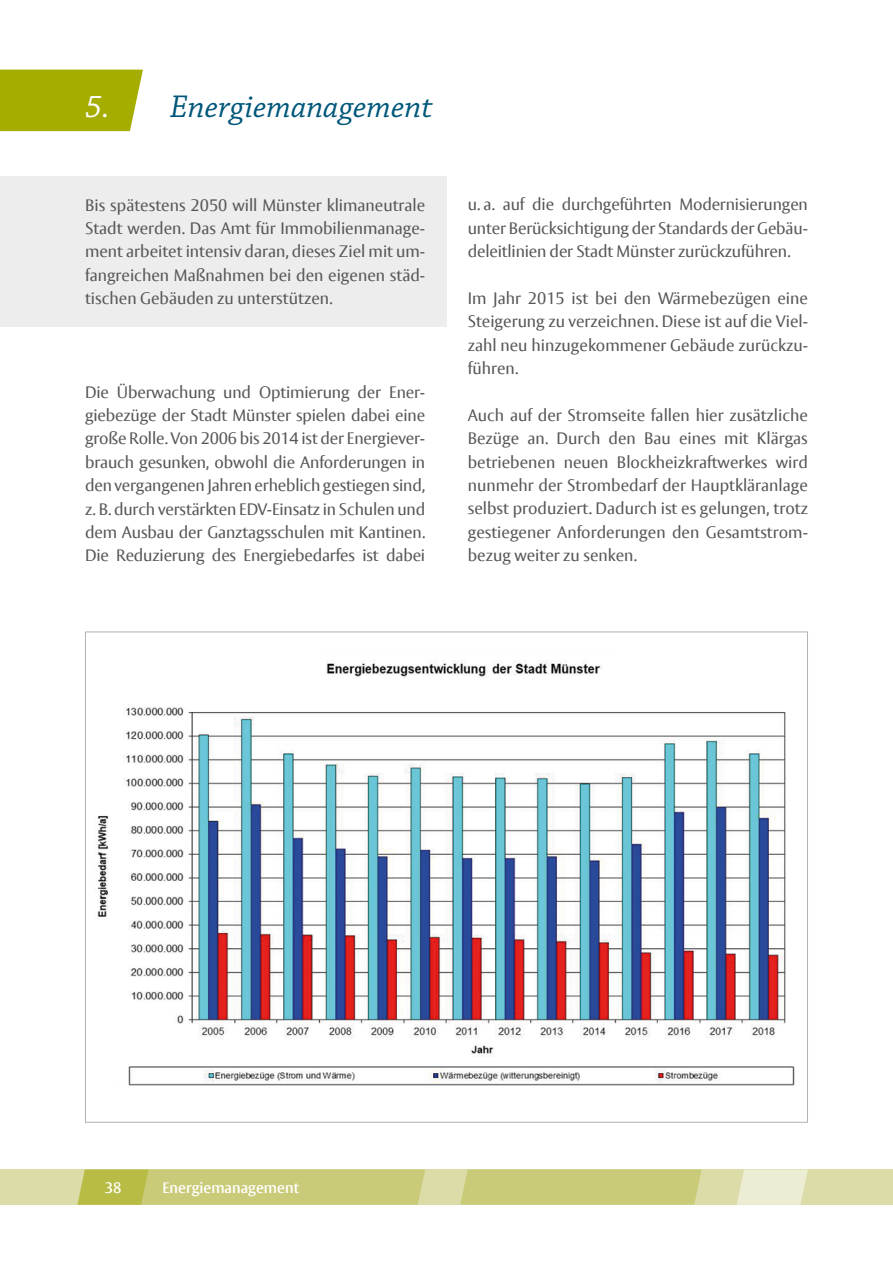
<style>
.page{position:relative;width:893px;height:1263px;background:#fff}
.page>*{position:absolute;margin:0;border:0;box-sizing:border-box;transform-origin:0 0}
.t1{font:italic 33px "Chaparral Pro";color:#00577a}
.t2{font:italic 33px "Chaparral Pro";color:#fff}
.t3{font:16.5px/23.4px "Vesta Pro";letter-spacing:-.005em;color:#575756;text-align:justify}
.t4{font:600 15px "Vesta Pro";color:#fff}
</style>
<div class="page">
<div style="left:0;top:1169px;width:893px;height:36px;background:#dbdca7"></div>
<svg style="left:737px;top:1169px;width:71px;height:36px;background:#eaeace"></svg>
<svg style="left:460px;top:1169px;width:242px;height:36px;background:#c9cb7a"></svg>
<svg style="left:77px;top:1169px;width:348px;height:36px;background:#c6c970"></svg>
<div style="left:0;top:176px;width:446px;height:151px;background:#ededed"></div>
<div style="left:0;top:70px;width:143px;height:61px;background:#a5ad00"></div>
<img style="left:326px;top:661px;width:275px;height:16px">
<img style="left:97px;top:707px;width:698px;height:378px">
<p class="t2" style="left:85px;top:88px;width:26px">5.</p>
<p class="t1" style="left:170px;top:88px;width:264px">Energiemanagement</p>
<p class="t3" style="left:85px;top:193px;width:342px">Bis spätestens 2050 will Münster klimaneutrale Stadt werden. Das Amt für Immobilienmanage&shy;ment arbeitet intensiv daran, dieses Ziel mit um&shy;fangreichen Maßnahmen bei den eigenen städ&shy;tischen Gebäuden zu unterstützen.</p>
<p class="t3" style="left:85px;top:380px;width:342px">Die Überwachung und Optimierung der Ener&shy;giebezüge der Stadt Münster spielen dabei eine große Rolle. Von 2006 bis 2014 ist der Energiever&shy;brauch gesunken, obwohl die Anforderungen in den vergangenen Jahren erheblich gestiegen sind,</p>
<p class="t3" style="left:85px;top:497px;width:342px">z. B. durch verstärkten EDV-Einsatz in Schulen und dem Ausbau der Ganztagsschulen mit Kantinen.<br>Die Reduzierung des Energiebedarfes ist dabei</p>
<p class="t3" style="left:468px;top:193px;width:342px">u. a. auf die durchgeführten Modernisierungen unter Berücksichtigung der Standards der Gebäu&shy;deleitlinien der Stadt Münster zurückzuführen.</p>
<p class="t3" style="left:468px;top:286px;width:342px">Im Jahr 2015 ist bei den Wärmebezügen eine Steigerung zu verzeichnen. Diese ist auf die Viel&shy;zahl neu hinzugekommener Gebäude zurückzu&shy;führen.</p>
<p class="t3" style="left:468px;top:403px;width:342px">Auch auf der Stromseite fallen hier zusätzliche Bezüge an. Durch den Bau eines mit Klärgas betriebenen neuen Blockheizkraftwerkes wird nunmehr der Strombedarf der Hauptkläranlage selbst produziert. Dadurch ist es gelungen, trotz gestiegener Anforderungen den Gesamtstrom&shy;bezug weiter zu senken.</p>
<p class="t4" style="left:105px;top:1178px;width:18px">38</p>
<p class="t4" style="left:162px;top:1178px;width:138px">Energiemanagement</p>
</div>
